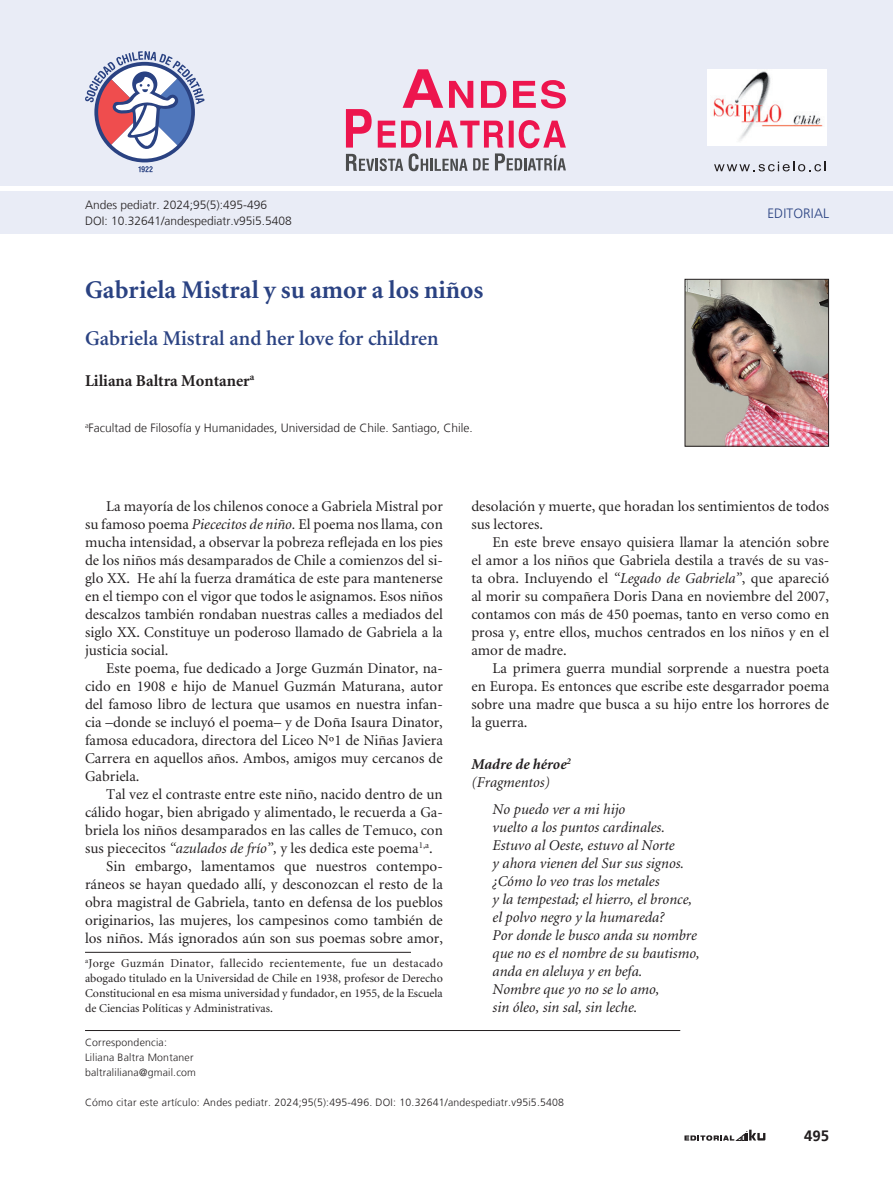
<style>
.page{position:relative;width:893px;height:1191px;background:#fff}
.page>*{position:absolute;margin:0;border:0;box-sizing:border-box;transform-origin:0 0}
.t1{font:700 25.5px "Minion";color:#2a4282}
.t2{font:600 21px "Minion";color:#2a4282}
.t3{font:700 16.5px "Minion";color:#231f20}
.t4{font:15px/18px "Minion";color:#231f20;text-align:justify}
.t5{font:italic 15px/18px "Minion";color:#231f20}
.t6{font:italic 700 15px/18px "Minion";color:#231f20}
.t7{font:700 15px "Frutiger LT";color:#231f20}
.t8{font:300 13.5px "Frutiger LT";letter-spacing:.01em;color:#2a4282}
.t9{font:12px/15px "Minion";color:#231f20;text-align:justify}
.t10{font:300 12px/16.5px "Frutiger LT";color:#231f20}
.t11{font:300 10.5px/15px "Frutiger LT";letter-spacing:.02em;color:#231f20}
.s1{font-style:italic}
.s2{font-weight:400}
</style>
<div class="page">
<svg style="left:684px;top:1129px;width:81px;height:11px"></svg>
<div style="left:0;top:192px;width:893px;height:42px;background:#e9ecf6"></div>
<div style="left:0;top:0;width:893px;height:186px;background:#e9ecf6"></div>
<svg style="left:714px;top:162px;width:111px;height:9px"></svg>
<svg style="left:138px;top:166px;width:15px;height:6px"></svg>
<svg style="left:85px;top:51px;width:120px;height:108px"></svg>
<img style="left:707px;top:70px;width:119px;height:75px">
<svg style="left:346px;top:69px;width:220px;height:102px"></svg>
<hr style="left:85px;top:1030px;width:595px;height:1px;background:#231f20">
<img style="left:687px;top:281px;width:140px;height:163px">
<div style="left:685px;top:279px;width:144px;height:167px;border:1px solid #231f20"></div>
<hr style="left:85px;top:952px;width:326px;height:1px;background:#231f20">
<p class="t10" style="left:85px;top:196px;width:208px">Andes pediatr. 2024;95(5):495-496<br>DOI: 10.32641/andespediatr.v95i5.5408</p>
<h1 class="t1" style="left:85px;top:277px;width:400px">Gabriela Mistral y su amor a los niños</h1>
<h2 class="t2" style="left:85px;top:327px;width:355px">Gabriela Mistral and her love for children</h2>
<p class="t3" style="left:85px;top:372px;width:171px">Liliana Baltra Montaner<sup>a</sup></p>
<p class="t10" style="left:85px;top:420px;width:389px"><sup>a</sup>Facultad de Filosofía y Humanidades, Universidad de Chile. Santiago, Chile.</p>
<p class="t8" style="left:767px;top:205px;width:63px">EDITORIAL</p>
<p class="t4" style="left:85px;top:498px;width:359px;text-indent:21px">La mayoría de los chilenos conoce a Gabriela Mistral por su famoso poema <span class="s1">Piececitos de niño.</span> El poema nos llama, con mucha intensidad, a observar la pobreza reflejada en los pies de los niños más desamparados de Chile a comienzos del si&shy;glo XX. He ahí la fuerza dramática de este para mantenerse en el tiempo con el vigor que todos le asignamos. Esos niños descalzos también rondaban nuestras calles a mediados del siglo XX. Constituye un poderoso llamado de Gabriela a la justicia social.</p>
<p class="t4" style="left:85px;top:660px;width:359px;text-indent:21px">Este poema, fue dedicado a Jorge Guzmán Dinator, na&shy;cido en 1908 e hijo de Manuel Guzmán Maturana, autor del famoso libro de lectura que usamos en nuestra infan&shy;cia –donde se incluyó el poema– y de Doña Isaura Dinator, famosa educadora, directora del Liceo Nº1 de Niñas Javiera Carrera en aquellos años. Ambos, amigos muy cercanos de Gabriela.</p>
<p class="t4" style="left:106px;top:786px;width:338px">Tal vez el contraste entre este niño, nacido dentro de un</p>
<p class="t4" style="left:85px;top:804px;width:359px">cálido hogar, bien abrigado y alimentado, le recuerda a Ga-</p>
<p class="t4" style="left:85px;top:822px;width:359px">briela los niños desamparados en las calles de Temuco, con</p>
<p class="t4" style="left:85px;top:840px;width:349px">sus piececitos <span class="s1">“azulados de frío”,</span> y les dedica este poema<sup>1,a</sup>.</p>
<p class="t4" style="left:106px;top:858px;width:338px">Sin embargo, lamentamos que nuestros contempo-</p>
<p class="t4" style="left:85px;top:876px;width:359px">ráneos se hayan quedado allí, y desconozcan el resto de la</p>
<p class="t4" style="left:85px;top:894px;width:359px">obra magistral de Gabriela, tanto en defensa de los pueblos</p>
<p class="t4" style="left:85px;top:912px;width:359px">originarios, las mujeres, los campesinos como también de</p>
<p class="t4" style="left:85px;top:930px;width:359px">los niños. Más ignorados aún son sus poemas sobre amor,</p>
<p class="t9" style="left:85px;top:956px;width:359px"><sup>a</sup>Jorge Guzmán Dinator, fallecido recientemente, fue un destacado abogado titulado en la Universidad de Chile en 1938, profesor de Derecho Constitucional en esa misma universidad y fundador, en 1955, de la Escuela de Ciencias Políticas y Administrativas.</p>
<p class="t4" style="left:471px;top:498px;width:359px">desolación y muerte, que horadan los sentimientos de todos sus lectores.</p>
<p class="t4" style="left:471px;top:534px;width:359px;text-indent:21px">En este breve ensayo quisiera llamar la atención sobre el amor a los niños que Gabriela destila a través de su vas&shy;ta obra. Incluyendo el <span class="s1">“Legado de Gabriela”</span>, que apareció al morir su compañera Doris Dana en noviembre del 2007, contamos con más de 450 poemas, tanto en verso como en prosa y, entre ellos, muchos centrados en los niños y en el amor de madre.</p>
<p class="t4" style="left:471px;top:660px;width:359px;text-indent:21px">La primera guerra mundial sorprende a nuestra poeta en Europa. Es entonces que escribe este desgarrador poema sobre una madre que busca a su hijo entre los horrores de la guerra.</p>
<p class="t6" style="left:471px;top:756px;width:101px">Madre de héroe<sup>2 </sup><span class="s2">(Fragmentos)</span></p>
<p class="t5" style="left:493px;top:800px;width:209px">No puedo ver a mi hijo<br>vuelto a los puntos cardinales.<br>Estuvo al Oeste, estuvo al Norte<br>y ahora vienen del Sur sus signos. ¿Cómo lo veo tras los metales<br>y la tempestad; el hierro, el bronce, el polvo negro y la humareda?<br>Por donde le busco anda su nombre que no es el nombre de su bautismo, anda en aleluya y en befa.<br>Nombre que yo no se lo amo,<br>sin óleo, sin sal, sin leche.</p>
<p class="t11" style="left:85px;top:1035px;width:113px">Correspondencia:<br>Liliana Baltra Montaner baltraliliana@gmail.com</p>
<p class="t11" style="left:85px;top:1095px;width:481px">Cómo citar este artículo: Andes pediatr. 2024;95(5):495-496. DOI: 10.32641/andespediatr.v95i5.5408</p>
<p class="t7" style="left:804px;top:1127px;width:27px">495</p>
</div>
